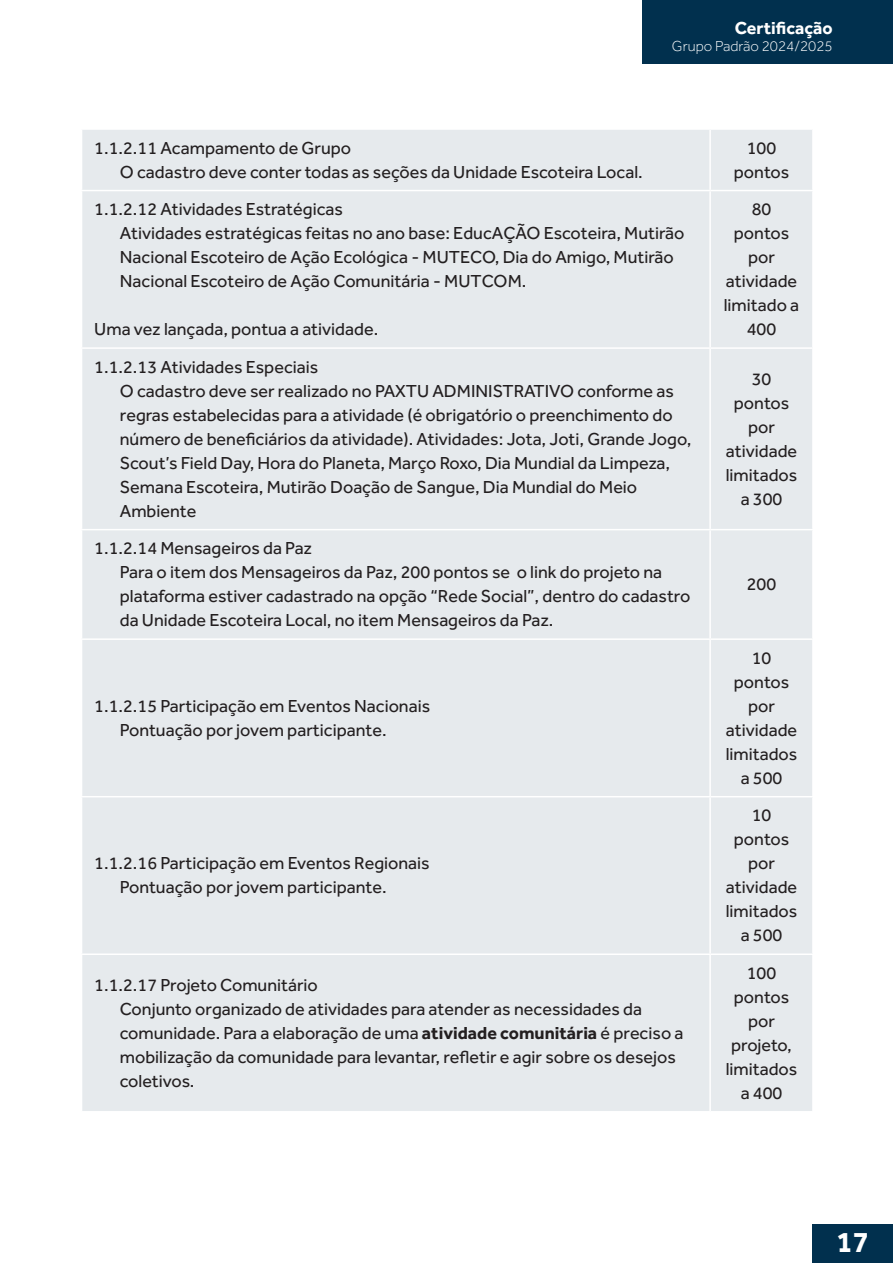
<style>
.page{position:relative;width:893px;height:1263px;background:#fff}
.page>*{position:absolute;margin:0;border:0;box-sizing:border-box;transform-origin:0 0}
.t1{font:700 30px "Effra";color:#fff}
.base_effra{font:18px/24px "Effra";color:#231f20;text-align:center}
.t2{font:700 18px "Effra";color:#fff}
.t3{font:300 15px "Effra";color:#fff}
.s1{font-weight:700}
</style>
<div class="page">
<div style="left:642px;top:0;width:251px;height:64px;background:#01304e"></div>
<div style="left:813px;top:1225px;width:80px;height:38px;background:#01304e"></div>
<div style="left:82px;top:130px;width:730px;height:981px;background:#e6eaed"></div>
<hr style="left:709px;top:130px;width:2px;height:60px;background:#fff">
<hr style="left:81px;top:190px;width:629px;height:1px;background:#fff">
<hr style="left:710px;top:190px;width:104px;height:1px;background:#fff">
<hr style="left:709px;top:191px;width:2px;height:156px;background:#fff">
<hr style="left:81px;top:347px;width:629px;height:2px;background:#fff">
<hr style="left:710px;top:347px;width:104px;height:2px;background:#fff">
<hr style="left:709px;top:349px;width:2px;height:180px;background:#fff">
<hr style="left:81px;top:529px;width:629px;height:1px;background:#fff">
<hr style="left:710px;top:529px;width:104px;height:1px;background:#fff">
<hr style="left:709px;top:530px;width:2px;height:108px;background:#fff">
<hr style="left:81px;top:638px;width:629px;height:2px;background:#fff">
<hr style="left:710px;top:638px;width:104px;height:2px;background:#fff">
<hr style="left:709px;top:640px;width:2px;height:156px;background:#fff">
<hr style="left:81px;top:796px;width:629px;height:1px;background:#fff">
<hr style="left:710px;top:796px;width:104px;height:1px;background:#fff">
<hr style="left:709px;top:797px;width:2px;height:156px;background:#fff">
<hr style="left:81px;top:953px;width:629px;height:2px;background:#fff">
<hr style="left:710px;top:953px;width:104px;height:2px;background:#fff">
<hr style="left:709px;top:955px;width:2px;height:156px;background:#fff">
<p class="t2" style="left:735px;top:17px;width:100px">Certificação</p>
<p class="t3" style="left:672px;top:38px;width:162px">Grupo Padrão 2024/2025</p>
<p class="base_effra" style="left:94px;top:136px;width:258px">1.1.2.11 Acampamento de Grupo</p>
<p class="base_effra" style="left:120px;top:160px;width:524px">O cadastro deve conter todas as seções da Unidade Escoteira Local.</p>
<p class="base_effra" style="left:734px;top:136px;width:57px">100 pontos</p>
<p class="base_effra" style="left:94px;top:197px;width:250px">1.1.2.12 Atividades Estratégicas</p>
<p class="base_effra" style="left:120px;top:221px;width:566px;text-align:left">Atividades estratégicas feitas no ano base: EducAÇÃO Escoteira, Mutirão<br>Nacional Escoteiro de Ação Ecológica - MUTECO, Dia do Amigo, Mutirão<br>Nacional Escoteiro de Ação Comunitária - MUTCOM.</p>
<p class="base_effra" style="left:94px;top:317px;width:285px">Uma vez lançada, pontua a atividade.</p>
<p class="base_effra" style="left:724px;top:197px;width:77px">80 pontos por atividade limitado a<br>400</p>
<p class="base_effra" style="left:94px;top:355px;width:226px">1.1.2.13 Atividades Especiais</p>
<p class="base_effra" style="left:120px;top:379px;width:573px;text-align:left">O cadastro deve ser realizado no PAXTU ADMINISTRATIVO conforme as regras estabelecidas para a atividade (é obrigatório o preenchimento do número de beneficiários da atividade). Atividades: Jota, Joti, Grande Jogo, Scout’s Field Day, Hora do Planeta, Março Roxo, Dia Mundial da Limpeza, Semana Escoteira, Mutirão Doação de Sangue, Dia Mundial do Meio Ambiente</p>
<p class="base_effra" style="left:726px;top:367px;width:73px">30 pontos por atividade limitados a 300</p>
<p class="base_effra" style="left:94px;top:536px;width:219px">1.1.2.14 Mensageiros da Paz</p>
<p class="base_effra" style="left:120px;top:560px;width:572px;text-align:left">Para o item dos Mensageiros da Paz, 200 pontos se o link do projeto na plataforma estiver cadastrado na opção “Rede Social”, dentro do cadastro da Unidade Escoteira Local, no item Mensageiros da Paz.</p>
<p class="base_effra" style="left:747px;top:572px;width:31px">200</p>
<p class="base_effra" style="left:94px;top:694px;width:337px">1.1.2.15 Participação em Eventos Nacionais</p>
<p class="base_effra" style="left:120px;top:718px;width:268px">Pontuação por jovem participante.</p>
<p class="base_effra" style="left:94px;top:851px;width:337px">1.1.2.16 Participação em Eventos Regionais</p>
<p class="base_effra" style="left:120px;top:875px;width:268px">Pontuação por jovem participante.</p>
<p class="base_effra" style="left:94px;top:973px;width:225px">1.1.2.17 Projeto Comunitário</p>
<p class="base_effra" style="left:120px;top:997px;width:565px;text-align:left">Conjunto organizado de atividades para atender as necessidades da comunidade. Para a elaboração de uma <span class="s1">atividade comunitária</span> é preciso a mobilização da comunidade para levantar, refletir e agir sobre os desejos coletivos.</p>
<p class="base_effra" style="left:726px;top:646px;width:73px">10 pontos por atividade limitados a 500</p>
<p class="base_effra" style="left:726px;top:803px;width:73px">10 pontos por atividade limitados a 500</p>
<p class="base_effra" style="left:731px;top:961px;width:62px">100 pontos por projeto,</p>
<p class="base_effra" style="left:726px;top:1057px;width:73px">limitados a 400</p>
<h1 class="t1" style="left:836px;top:1224px;width:34px">17</h1>
</div>
